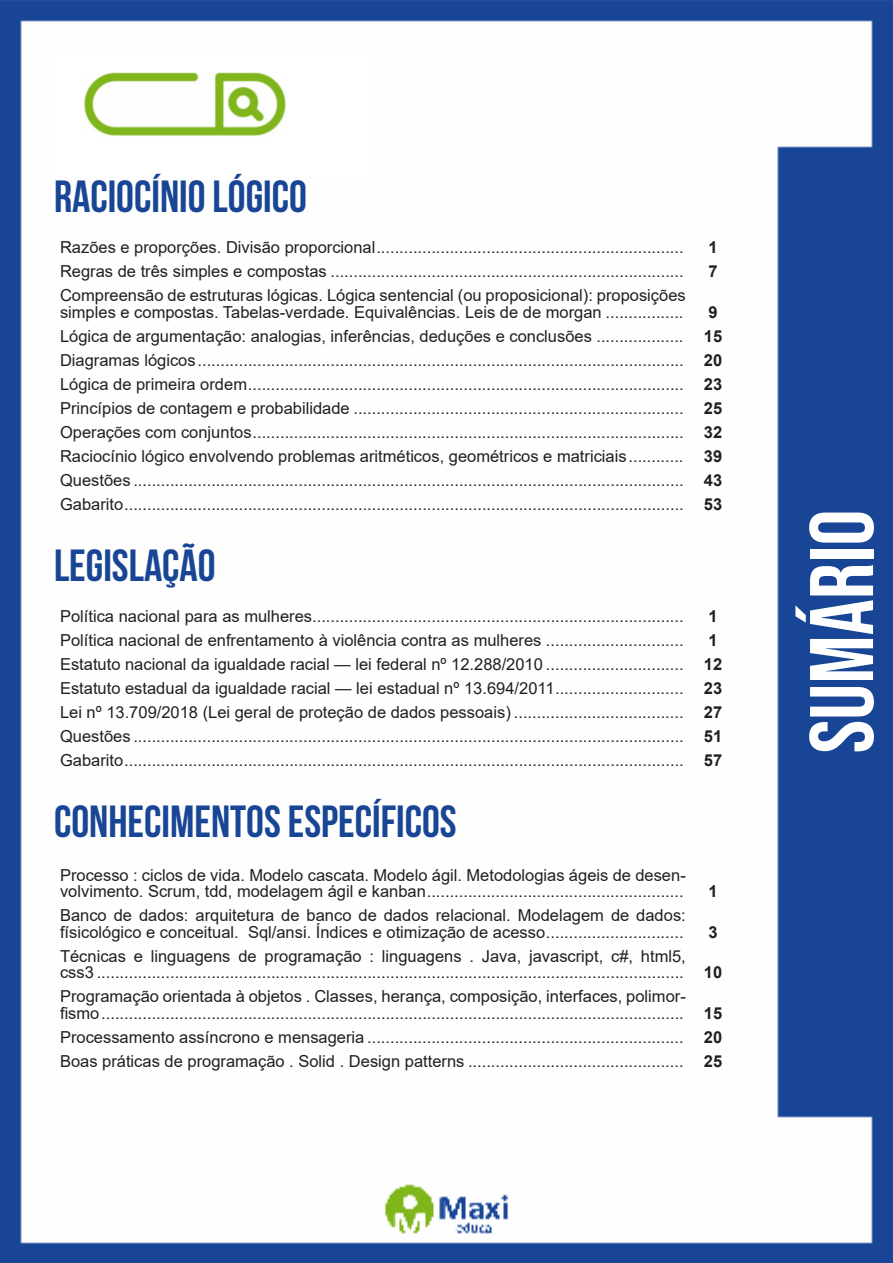
<style>
.page{position:relative;width:893px;height:1263px;background:#fff}
.page>*{position:absolute;margin:0;border:0;box-sizing:border-box;transform-origin:0 0}
.t1{font:90px "Bebas Neue";color:#fff}
.t2{font:700 45px "Bebas Neue";color:#184695}
.ALTERNATIVAS{font:16.5px/16.5px "Arial";color:#231f20}
.INDICE{font:700 16.5px "Arial";color:#231f20}
</style>
<div class="page">
<img style="left:0;top:0;width:893px;height:1263px">
<div style="left:55px;top:55px;width:317px;height:121px;background:#fff"></div>
<img style="left:84px;top:72px;width:201px;height:64px">
<p class="t2" style="left:54px;top:172px;width:254px">RACIOCÍNIO LÓGICO</p>
<p class="ALTERNATIVAS" style="left:60px;top:239px;width:625px">Razões e proporções. Divisão proporcional...................................................................</p>
<p class="INDICE" style="left:708px;top:236px;width:11px">1</p>
<p class="ALTERNATIVAS" style="left:60px;top:263px;width:625px">Regras de três simples e compostas .............................................................................</p>
<p class="INDICE" style="left:708px;top:260px;width:11px">7</p>
<p class="ALTERNATIVAS" style="left:60px;top:287px;width:627px">Compreensão de estruturas lógicas. Lógica sentencial (ou proposicional): proposições simples e compostas. Tabelas-verdade. Equivalências. Leis de de morgan .................</p>
<p class="INDICE" style="left:708px;top:300px;width:11px">9</p>
<p class="ALTERNATIVAS" style="left:60px;top:328px;width:625px">Lógica de argumentação: analogias, inferências, deduções e conclusões ...................</p>
<p class="INDICE" style="left:704px;top:324px;width:20px">15</p>
<p class="ALTERNATIVAS" style="left:60px;top:352px;width:625px">Diagramas lógicos..........................................................................................................</p>
<p class="INDICE" style="left:704px;top:348px;width:20px">20</p>
<p class="ALTERNATIVAS" style="left:60px;top:376px;width:625px">Lógica de primeira ordem...............................................................................................</p>
<p class="INDICE" style="left:704px;top:372px;width:20px">23</p>
<p class="ALTERNATIVAS" style="left:60px;top:400px;width:625px">Princípios de contagem e probabilidade ........................................................................</p>
<p class="INDICE" style="left:704px;top:397px;width:20px">25</p>
<p class="ALTERNATIVAS" style="left:60px;top:424px;width:625px">Operações com conjuntos..............................................................................................</p>
<p class="INDICE" style="left:704px;top:421px;width:20px">32</p>
<p class="ALTERNATIVAS" style="left:60px;top:448px;width:625px">Raciocínio lógico envolvendo problemas aritméticos, geométricos e matriciais............</p>
<p class="INDICE" style="left:704px;top:445px;width:20px">39</p>
<p class="ALTERNATIVAS" style="left:60px;top:472px;width:625px">Questões ........................................................................................................................</p>
<p class="INDICE" style="left:704px;top:469px;width:20px">43</p>
<p class="ALTERNATIVAS" style="left:60px;top:496px;width:625px">Gabarito..........................................................................................................................</p>
<p class="INDICE" style="left:704px;top:493px;width:20px">53</p>
<p class="t2" style="left:54px;top:541px;width:163px">LEGISLAÇÃO</p>
<p class="ALTERNATIVAS" style="left:60px;top:607px;width:625px">Política nacional para as mulheres.................................................................................</p>
<p class="INDICE" style="left:708px;top:604px;width:11px">1</p>
<p class="ALTERNATIVAS" style="left:60px;top:631px;width:625px">Política nacional de enfrentamento à violência contra as mulheres ..............................</p>
<p class="INDICE" style="left:708px;top:628px;width:11px">1</p>
<p class="ALTERNATIVAS" style="left:60px;top:655px;width:625px">Estatuto nacional da igualdade racial — lei federal nº 12.288/2010 ..............................</p>
<p class="INDICE" style="left:704px;top:652px;width:20px">12</p>
<p class="ALTERNATIVAS" style="left:60px;top:679px;width:625px">Estatuto estadual da igualdade racial — lei estadual nº 13.694/2011............................</p>
<p class="INDICE" style="left:704px;top:676px;width:20px">23</p>
<p class="ALTERNATIVAS" style="left:60px;top:703px;width:625px">Lei nº 13.709/2018 (Lei geral de proteção de dados pessoais) .....................................</p>
<p class="INDICE" style="left:704px;top:700px;width:20px">27</p>
<p class="ALTERNATIVAS" style="left:60px;top:727px;width:625px">Questões ........................................................................................................................</p>
<p class="INDICE" style="left:704px;top:724px;width:20px">51</p>
<p class="ALTERNATIVAS" style="left:60px;top:751px;width:625px">Gabarito..........................................................................................................................</p>
<p class="INDICE" style="left:704px;top:748px;width:20px">57</p>
<p class="t2" style="left:54px;top:796px;width:404px">CONHECIMENTOS ESPECÍFICOS</p>
<p class="ALTERNATIVAS" style="left:60px;top:866px;width:627px">Processo : ciclos de vida. Modelo cascata. Modelo ágil. Metodologias ágeis de desen&shy;volvimento. Scrum, tdd, modelagem ágil e kanban........................................................</p>
<p class="INDICE" style="left:708px;top:879px;width:11px">1</p>
<p class="ALTERNATIVAS" style="left:60px;top:907px;width:627px">Banco de dados: arquitetura de banco de dados relacional. Modelagem de dados: físicológico e conceitual. Sql/ansi. Índices e otimização de acesso..............................</p>
<p class="ALTERNATIVAS" style="left:60px;top:947px;width:627px">Técnicas e linguagens de programação : linguagens . Java, javascript, c#, html5, css3 ................................................................................................................................</p>
<p class="ALTERNATIVAS" style="left:60px;top:988px;width:627px">Programação orientada à objetos . Classes, herança, composição, interfaces, polimor&shy;fismo...............................................................................................................................</p>
<p class="INDICE" style="left:708px;top:920px;width:11px">3</p>
<p class="INDICE" style="left:704px;top:960px;width:20px">10</p>
<p class="INDICE" style="left:704px;top:1001px;width:20px">15</p>
<p class="ALTERNATIVAS" style="left:60px;top:1028px;width:625px">Processamento assíncrono e mensageria .....................................................................</p>
<p class="INDICE" style="left:704px;top:1025px;width:20px">20</p>
<p class="ALTERNATIVAS" style="left:60px;top:1052px;width:625px">Boas práticas de programação . Solid . Design patterns ...............................................</p>
<p class="INDICE" style="left:704px;top:1049px;width:20px">25</p>
<h1 class="t1" style="left:791px;top:753px;width:245px;rotate:-90deg">sumário</h1>
</div>
